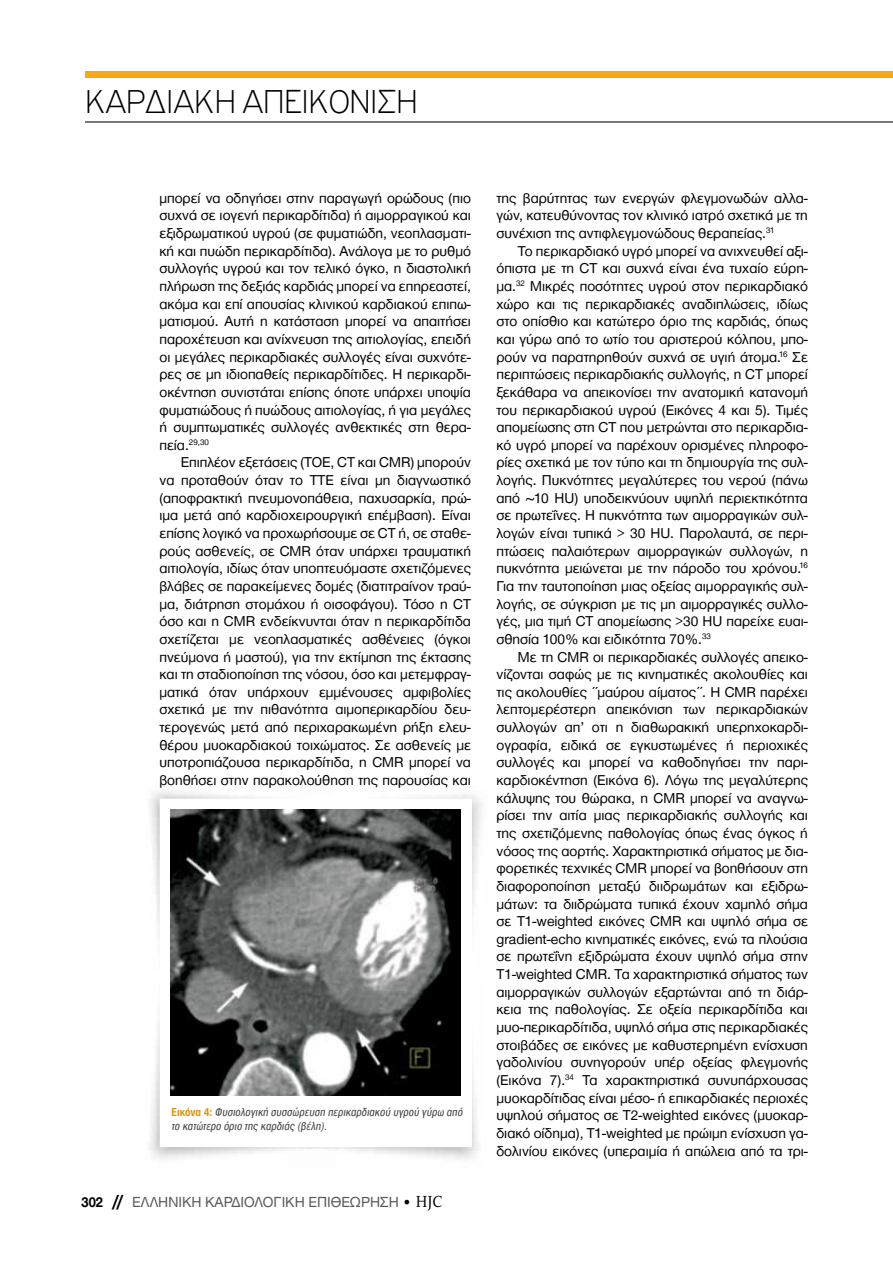
<style>
.page{position:relative;width:893px;height:1263px;background:#fff}
.page>*{position:absolute;margin:0;border:0;box-sizing:border-box;transform-origin:0 0}
.t1{font:100 35.25px "PF Highway Gothic";color:#000}
.t2{font:15px "Helvetica Neue Greek";color:#58595b}
.t3{font:14.7px/17.7px "Helvetica Neue Greek";color:#000;text-align:justify}
.t4{font:italic condensed 12px/13.5px "Helvetica Neue Greek";color:#414042}
.s1{font-weight:700;font-style:normal;color:#e29717}
.s2{font-weight:700;color:#000}
.s3{font-family:"Futura TGR";font-weight:700;font-size:16.5px;color:#000}
.s4{color:#000}
.s5{font-family:"PF Archive Pro";font-size:16.5px;color:#000}
.s6{font-family:"Helvetica"}
</style>
<div class="page">
<hr style="left:85px;top:121px;width:808px;height:1px;background:#000">
<div style="left:85px;top:72px;width:808px;height:6px;background:#faa61a"></div>
<img style="left:150px;top:791px;width:140px;height:146px">
<svg style="left:160px;top:799px;width:312px;height:348px"></svg>
<div style="left:304px;top:801px;width:102px;height:322px;background:#fff"></div>
<img style="left:170px;top:810px;width:291px;height:285px">
<h1 class="t1" style="left:85px;top:84px;width:98px">ΚΑΡΔΙΑΚΗ</h1>
<h1 class="t1" style="left:242px;top:84px;width:125px">ΑΠ ΕΙΚΟΝΙΣΗ</h1>
<p class="t3" style="left:159px;top:189px;width:313px">μπορεί να οδηγήσει στην παραγωγή ορώδους (πιο συχνά σε ιογενή περικαρδίτιδα) ή αιμορραγικού και εξιδρωματικού υγρού (σε φυματιώδη, νεοπλασματι&shy;κή και πυώδη περικαρδίτιδα). Ανάλογα με το ρυθμό συλλογής υγρού και τον τελικό όγκο, η διαστολική πλήρωση της δεξιάς καρδιάς μπορεί να επηρεαστεί, ακόμα και επί απουσίας κλινικού καρδιακού επιπω&shy;ματισμού. Αυτή η κατάσταση μπορεί να απαιτήσει παροχέτευση και ανίχνευση της αιτιολογίας, επειδή οι μεγάλες περικαρδιακές συλλογές είναι συχνότε&shy;ρες σε μη ιδιοπαθείς περικαρδίτιδες. Η περικαρδι&shy;οκέντηση συνιστάται επίσης όποτε υπάρχει υποψία φυματιώδους ή πυώδους αιτιολογίας, ή για μεγάλες ή συμπτωματικές συλλογές ανθεκτικές στη θερα&shy;πεία.<sup>29,30</sup></p>
<p class="t3" style="left:159px;top:454px;width:313px;text-indent:21px">Επιπλέον εξετάσεις (ΤΟΕ, CT και CMR) μπορούν να προταθούν όταν το ΤΤΕ είναι μη διαγνωστικό (αποφρακτική πνευμονοπάθεια, παχυσαρκία, πρώ&shy;ιμα μετά από καρδιοχειρουργική επέμβαση). Είναι επίσης λογικό να προχωρήσουμε σε CΤ ή, σε σταθε&shy;ρούς ασθενείς, σε CMR όταν υπάρχει τραυματική αιτιολογία, ιδίως όταν υποπτευόμαστε σχετιζόμενες βλάβες σε παρακείμενες δομές (διατιτραίνον τραύ&shy;μα, διάτρηση στομάχου ή οισοφάγου). Τόσο η CT όσο και η CMR ενδείκνυνται όταν η περικαρδίτιδα σχετίζεται με νεοπλασματικές ασθένειες (όγκοι πνεύμονα ή μαστού), για την εκτίμηση της έκτασης και τη σταδιοποίηση της νόσου, όσο και μετεμφραγ&shy;ματικά όταν υπάρχουν εμμένουσες αμφιβολίες σχετικά με την πιθανότητα αιμοπερικαρδίου δευ&shy;τερογενώς μετά από περιχαρακωμένη ρήξη ελευ&shy;θέρου μυοκαρδιακού τοιχώματος. Σε ασθενείς με υποτροπιάζουσα περικαρδίτιδα, η CMR μπορεί να βοηθήσει στην παρακολούθηση της παρουσίας και</p>
<p class="t4" style="left:172px;top:1105px;width:294px"><span class="s1">Εικόνα 4:</span> Φυσιολογική συσσώρευση περικαρδιακού υγρού γύρω από το κατώτερο όριο της καρδιάς (βέλη).</p>
<p class="t2" style="left:82px;top:1194px;width:362px"><span class="s2">302</span> <span class="s3">//</span> EΛΛΗΝΙΚΗ ΚΑΡΔΙΟΛΟΓΙΚΗ ΕΠΙΘΕΩΡΗΣΗ <span class="s4">•</span> <span class="s5">HJC</span></p>
<p class="t3" style="left:496px;top:189px;width:313px">της βαρύτητας των ενεργών φλεγμονωδών αλλα&shy;γών, κατευθύνοντας τον κλινικό ιατρό σχετικά με τη συνέχιση της αντιφλεγμονώδους θεραπείας.<sup>31</sup></p>
<p class="t3" style="left:496px;top:242px;width:313px;text-indent:21px">Το περικαρδιακό υγρό μπορεί να ανιχνευθεί αξι&shy;όπιστα με τη CT και συχνά είναι ένα τυχαίο εύρη&shy;μα.<sup>32</sup> Μικρές ποσότητες υγρού στον περικαρδιακό χώρο και τις περικαρδιακές αναδιπλώσεις, ιδίως στο οπίσθιο και κατώτερο όριο της καρδιάς, όπως και γύρω από το ωτίο του αριστερού κόλπου, μπο&shy;ρούν να παρατηρηθούν συχνά σε υγιή άτομα.<sup>16</sup> Σε περιπτώσεις περικαρδιακής συλλογής, η CT μπορεί ξεκάθαρα να απεικονίσει την ανατομική κατανομή του περικαρδιακού υγρού (Εικόνες 4 και 5). Τιμές απομείωσης στη CT που μετρώνται στο περικαρδια&shy;κό υγρό μπορεί να παρέχουν ορισμένες πληροφο&shy;ρίες σχετικά με τον τύπο και τη δημιουργία της συλ&shy;λογής. Πυκνότητες μεγαλύτερες του νερού (πάνω από <span class="s6">~</span>10 HU) υποδεικνύουν υψηλή περιεκτικότητα σε πρωτεΐνες. Η πυκνότητα των αιμορραγικών συλ&shy;λογών είναι τυπικά &gt; 30 HU. Παρολαυτά, σε περι&shy;πτώσεις παλαιότερων αιμορραγικών συλλογών, η πυκνότητα μειώνεται με την πάροδο του χρόνου.<sup>16<br></sup>Για την ταυτοποίηση μιας οξείας αιμορραγικής συλ&shy;λογής, σε σύγκριση με τις μη αιμορραγικές συλλο&shy;γές, μια τιμή CT απομείωσης &gt;30 HU παρείχε ευαι&shy;σθησία 100% και ειδικότητα 70%.<sup>33</sup></p>
<p class="t3" style="left:496px;top:648px;width:313px;text-indent:21px">Με τη CMR οι περικαρδιακές συλλογές απεικο&shy;νίζονται σαφώς με τις κινηματικές ακολουθίες και τις ακολουθίες ΄΄μαύρου αίματος΄΄. Η CMR παρέχει λεπτομερέστερη απεικόνιση των περικαρδιακών συλλογών απ’ οτι η διαθωρακική υπερηχοκαρδι&shy;ογραφία, ειδικά σε εγκυστωμένες ή περιοχικές συλλογές και μπορεί να καθοδηγήσει την παρι&shy;καρδιοκέντηση (Εικόνα 6). Λόγω της μεγαλύτερης κάλυψης του θώρακα, η CMR μπορεί να αναγνω&shy;ρίσει την αιτία μιας περικαρδιακής συλλογής και της σχετιζόμενης παθολογίας όπως ένας όγκος ή νόσος της αορτής. Χαρακτηριστικά σήματος με δια&shy;φορετικές τεχνικές CMR μπορεί να βοηθήσουν στη διαφοροποίηση μεταξύ διιδρωμάτων και εξιδρω&shy;μάτων: τα διιδρώματα τυπικά έχουν χαμηλό σήμα σε T1-weighted εικόνες CMR και υψηλό σήμα σε gradient-echo κινηματικές εικόνες, ενώ τα πλούσια σε πρωτεΐνη εξιδρώματα έχουν υψηλό σήμα στην Τ1-weighted CMR. Τα χαρακτηριστικά σήματος των αιμορραγικών συλλογών εξαρτώνται από τη διάρ&shy;κεια της παθολογίας. Σε οξεία περικαρδίτιδα και μυο-περικαρδίτιδα, υψηλό σήμα στις περικαρδιακές στοιβάδες σε εικόνες με καθυστερημένη ενίσχυση γαδολινίου συνηγορούν υπέρ οξείας φλεγμονής (Εικόνα 7).<sup>34</sup> Τα χαρακτηριστικά συνυπάρχουσας μυοκαρδίτιδας είναι μέσο- ή επικαρδιακές περιοχές υψηλού σήματος σε T2-weighted εικόνες (μυοκαρ&shy;διακό οίδημα), T1-weighted με πρώιμη ενίσχυση γα&shy;δολινίου εικόνες (υπεραιμία ή απώλεια από τα τρι-</p>
</div>
